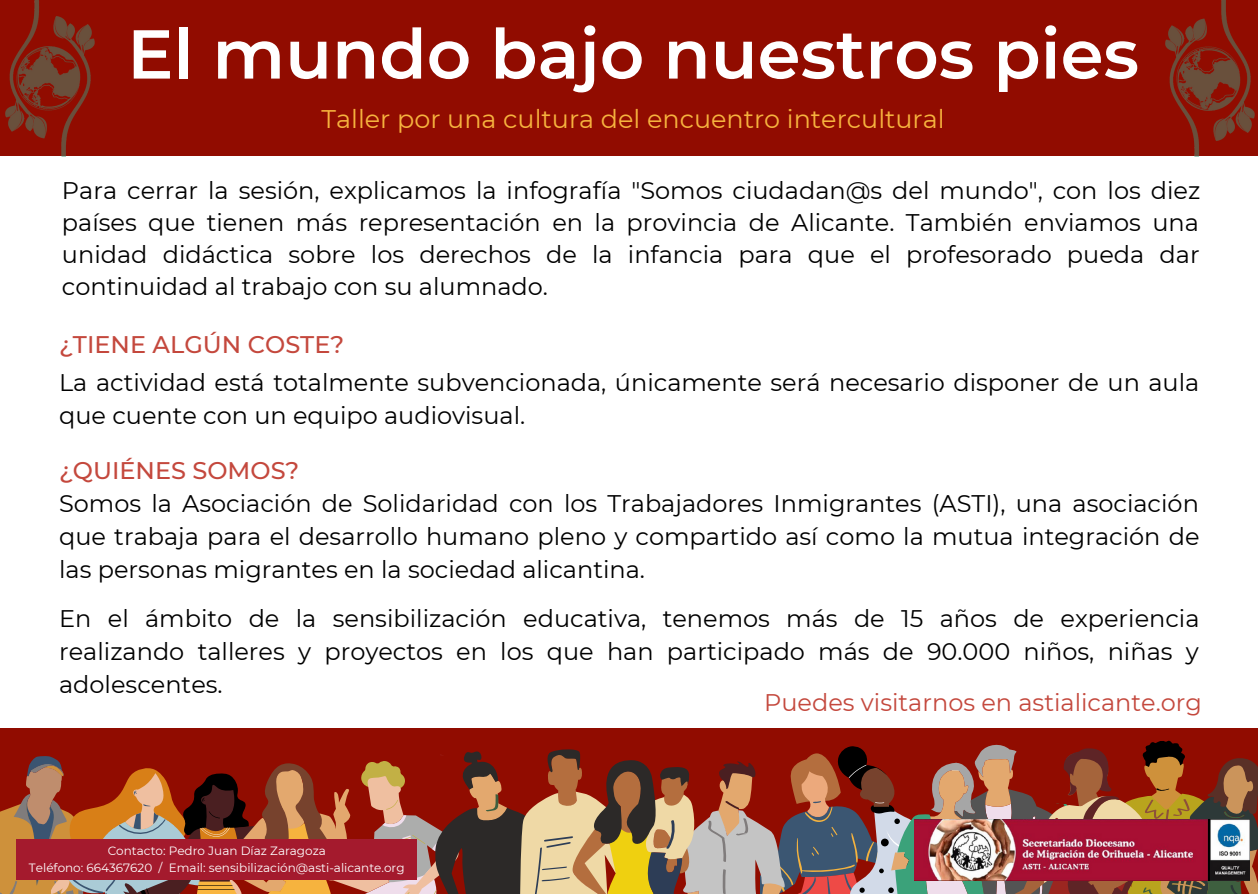
<style>
.page{position:relative;width:1258px;height:894px;background:#fff}
.page>*{position:absolute;margin:0;border:0;box-sizing:border-box;transform-origin:0 0}
.t1{font:600 69px "Montserrat";color:#fff}
.t2{font:25.5px "Montserrat";color:#f6b33e}
.t3{font:24px/33px "Montserrat";color:#000;text-align:justify}
.t4{font:24px "Montserrat";color:#c4483d}
.t5{font:500 24px "Montserrat";color:#c4483d}
.t6{font:12px "Montserrat";color:#fff}
</style>
<div class="page">
<div style="left:0;top:0;width:1258px;height:893px;background:#910c00"></div>
<div style="left:0;top:157px;width:1258px;height:571px;background:#fff"></div>
<svg style="left:0;top:740px;width:1258px;height:153px"></svg>
<img style="left:1160px;top:0;width:98px;height:157px">
<div style="left:16px;top:839px;width:401px;height:40px;background:#a41a2d"></div>
<div style="left:345px;top:772px;width:15px;height:15px;background:#910c00;border-radius:50%"></div>
<img style="left:0;top:0;width:99px;height:157px">
<p class="t1" style="left:127px;top:12px;width:1013px">El mundo bajo nuestros pies</p>
<p class="t2" style="left:322px;top:104px;width:624px">Taller por una cultura del encuentro intercultural</p>
<p class="t3" style="left:62px;top:175px;width:1140px;line-height:32.1px">Para cerrar la sesión, explicamos la infografía "Somos ciudadan@s del mundo", con los diez países que tienen más representación en la provincia de Alicante. También enviamos una unidad didáctica sobre los derechos de la infancia para que el profesorado pueda dar continuidad al trabajo con su alumnado.</p>
<p class="t5" style="left:59px;top:329px;width:286px">¿TIENE ALGÚN COSTE?</p>
<p class="t3" style="left:59px;top:365px;width:1142px">La actividad está totalmente subvencionada, únicamente será necesario disponer de un aula que cuente con un equipo audiovisual.</p>
<p class="t5" style="left:59px;top:455px;width:242px">¿QUIÉNES SOMOS?</p>
<p class="t3" style="left:59px;top:486px;width:1142px">Somos la Asociación de Solidaridad con los Trabajadores Inmigrantes (ASTI), una asociación que trabaja para el desarrollo humano pleno y compartido así como la mutua integración de las personas migrantes en la sociedad alicantina.</p>
<p class="t3" style="left:59px;top:601px;width:1142px">En el ámbito de la sensibilización educativa, tenemos más de 15 años de experiencia realizando talleres y proyectos en los que han participado más de 90.000 niños, niñas y adolescentes.</p>
<p class="t4" style="left:764px;top:687px;width:439px">Puedes visitarnos en astialicante.org</p>
<p class="t6" style="left:108px;top:842px;width:220px">Contacto: Pedro Juan Díaz Zaragoza</p>
<p class="t6" style="left:29px;top:859px;width:377px">Teléfono: 664367620 / Email: sensibilización@asti-alicante.org</p>
</div>
